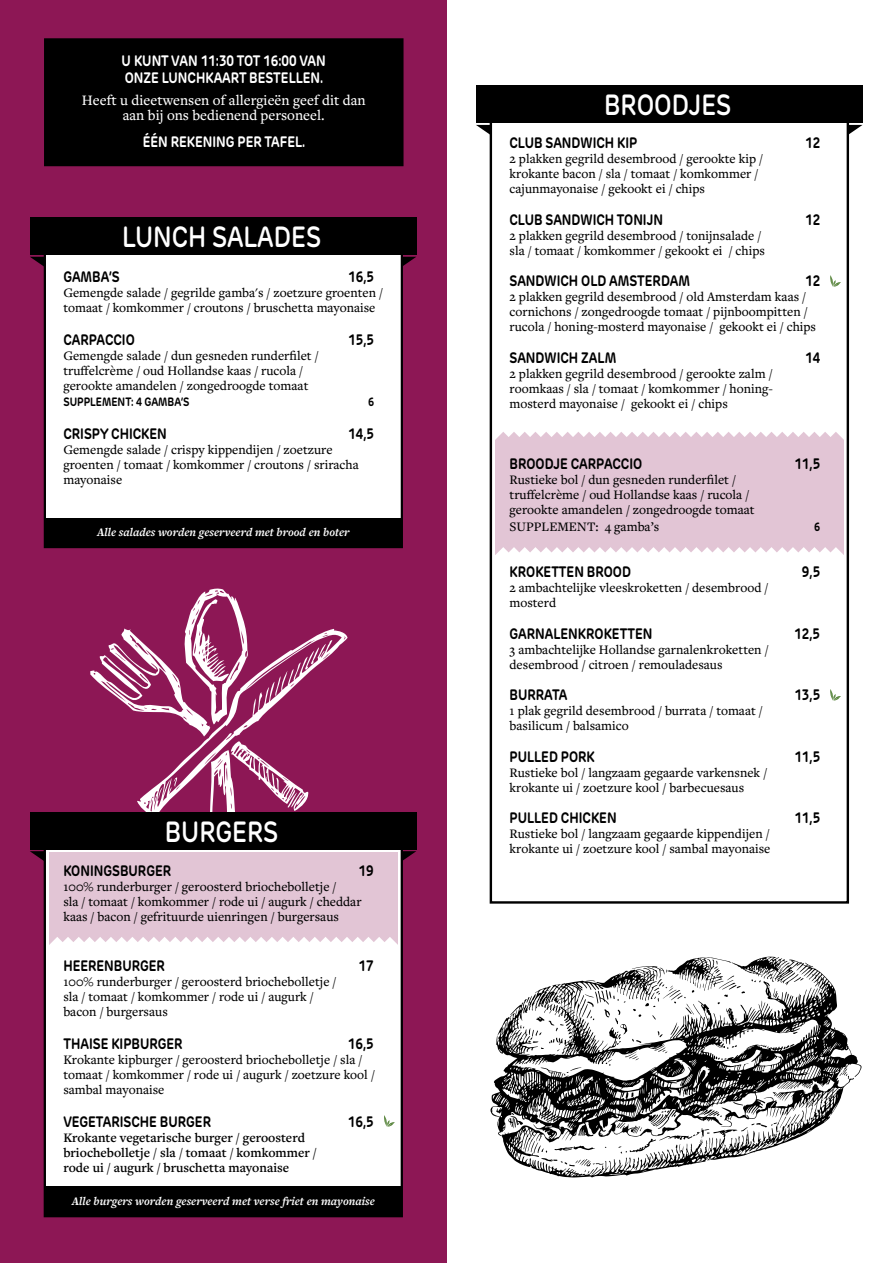
<style>
.page{position:relative;width:893px;height:1263px;background:#fff}
.page>*{position:absolute;margin:0;border:0;box-sizing:border-box;transform-origin:0 0}
.t1{font:600 28.95px "New Rubrik";color:#fff;scale:.83 1}
.t2{font:700 15px "New Rubrik";color:#000;scale:.83 1}
.t3{font:700 15px/16.5px "New Rubrik";color:#fff;scale:.83 1}
.t4{font:500 15px/15px "Freight Text Pro";color:#fff;text-align:center}
.t5{font:500 13.5px/15px "Freight Text Pro";color:#000}
.t6{font:600 13.5px/15px "Freight Text Pro";color:#000}
.t7{font:italic 700 12px "Freight Text Pro";color:#fff}
.t8{font:700 12px "New Rubrik";color:#000;scale:.83 1}
</style>
<div class="page">
<div style="left:0;top:0;width:446px;height:1263px;background:#8d1755"></div>
<svg style="left:90px;top:588px;width:258px;height:224px"></svg>
<div style="left:44px;top:839px;width:359px;height:378px;background:#fff;border:2px solid #000"></div>
<div style="left:30px;top:812px;width:387px;height:37px;background:#000"></div>
<svg style="left:30px;top:851px;width:14px;height:10px"></svg>
<svg style="left:402px;top:851px;width:14px;height:10px"></svg>
<div style="left:44px;top:237px;width:359px;height:311px;background:#fff;border:2px solid #000"></div>
<div style="left:30px;top:217px;width:387px;height:38px;background:#000"></div>
<svg style="left:30px;top:257px;width:14px;height:10px"></svg>
<svg style="left:402px;top:257px;width:14px;height:10px"></svg>
<div style="left:490px;top:106px;width:359px;height:798px;background:#fff;border:2px solid #000"></div>
<div style="left:476px;top:86px;width:387px;height:37px;background:#000"></div>
<svg style="left:476px;top:125px;width:14px;height:10px"></svg>
<svg style="left:848px;top:125px;width:14px;height:10px"></svg>
<div style="left:45px;top:40px;width:357px;height:125px;background:#000"></div>
<div style="left:44px;top:38px;width:359px;height:128px;border:3px solid #000"></div>
<div style="left:495px;top:440px;width:349px;height:115px;background:#e2c5d5"></div>
<svg style="left:495px;top:432px;width:349px;height:8px"></svg>
<svg style="left:495px;top:547px;width:349px;height:8px"></svg>
<div style="left:49px;top:852px;width:349px;height:93px;background:#e2c5d5"></div>
<svg style="left:49px;top:937px;width:349px;height:8px"></svg>
<div style="left:44px;top:1186px;width:358px;height:30px;background:#000"></div>
<div style="left:44px;top:518px;width:358px;height:29px;background:#000"></div>
<svg style="left:490px;top:964px;width:372px;height:213px"></svg>
<svg style="left:839px;top:1068px;width:10px;height:11px"></svg>
<svg style="left:530px;top:1140px;width:76px;height:35px"></svg>
<svg style="left:520px;top:957px;width:287px;height:118px"></svg>
<svg style="left:773px;top:1082px;width:21px;height:14px"></svg>
<svg style="left:616px;top:1109px;width:106px;height:61px"></svg>
<svg style="left:733px;top:1102px;width:53px;height:41px"></svg>
<svg style="left:508px;top:1116px;width:15px;height:12px"></svg>
<svg style="left:384px;top:1115px;width:11px;height:12px"></svg>
<svg style="left:830px;top:689px;width:11px;height:11px"></svg>
<svg style="left:830px;top:275px;width:11px;height:12px"></svg>
<p class="t3" style="left:122px;top:53px;width:247px">U KUNT VAN 11:30 TOT 16:00 VAN<br>ONZE LUNCHKAART BESTELLEN.</p>
<p class="t4" style="left:82px;top:92px;width:285px">Heeft u dieetwensen of allergieën geef dit dan aan bij ons bedienend personeel.</p>
<p class="t3" style="left:143px;top:134px;width:198px">ÉÉN REKENING PER TAFEL.</p>
<h1 class="t1" style="left:122px;top:219px;width:241px">LUNCH SALADES</h1>
<p class="t2" style="left:63px;top:267px;width:69px">GAMBA’S</p>
<p class="t2" style="left:348px;top:267px;width:33px">16,5</p>
<p class="t5" style="left:63px;top:284px;width:321px">Gemengde salade / gegrilde gamba's / zoetzure groenten / tomaat / komkommer / croutons / bruschetta mayonaise</p>
<p class="t2" style="left:63px;top:330px;width:88px">CARPACCIO</p>
<p class="t2" style="left:348px;top:330px;width:33px">15,5</p>
<p class="t5" style="left:63px;top:347px;width:257px">Gemengde salade / dun gesneden runderfilet / truffelcrème / oud Hollandse kaas / rucola / gerookte amandelen / zongedroogde tomaat</p>
<p class="t8" style="left:63px;top:394px;width:154px">SUPPLEMENT: 4 GAMBA’S</p>
<p class="t8" style="left:368px;top:394px;width:9px">6</p>
<p class="t2" style="left:63px;top:424px;width:126px">CRISPY CHICKEN</p>
<p class="t2" style="left:348px;top:424px;width:33px">14,5</p>
<p class="t5" style="left:63px;top:442px;width:297px">Gemengde salade / crispy kippendijen / zoetzure groenten / tomaat / komkommer / croutons / sriracha mayonaise</p>
<p class="t7" style="left:97px;top:524px;width:254px">Alle salades worden geserveerd met brood en boter</p>
<h1 class="t1" style="left:165px;top:813px;width:138px">BURGERS</h1>
<p class="t2" style="left:63px;top:861px;width:131px">KONINGSBURGER</p>
<p class="t2" style="left:359px;top:861px;width:20px">19</p>
<p class="t5" style="left:63px;top:879px;width:300px">100% runderburger / geroosterd briochebolletje /<br>sla / tomaat / komkommer / rode ui / augurk / cheddar kaas / bacon / gefrituurde uienringen / burgersaus</p>
<p class="t2" style="left:63px;top:956px;width:124px">HEERENBURGER</p>
<p class="t2" style="left:359px;top:956px;width:20px">17</p>
<p class="t5" style="left:63px;top:973px;width:275px">100% runderburger / geroosterd briochebolletje / sla / tomaat / komkommer / rode ui / augurk / bacon / burgersaus</p>
<p class="t2" style="left:63px;top:1034px;width:145px">THAISE KIPBURGER</p>
<p class="t2" style="left:348px;top:1034px;width:33px">16,5</p>
<p class="t5" style="left:63px;top:1051px;width:313px">Krokante kipburger / geroosterd briochebolletje / sla / tomaat / komkommer / rode ui / augurk / zoetzure kool / sambal mayonaise</p>
<p class="t2" style="left:63px;top:1112px;width:179px">VEGETARISCHE BURGER</p>
<p class="t2" style="left:348px;top:1112px;width:33px">16,5</p>
<p class="t6" style="left:63px;top:1129px;width:255px">Krokante vegetarische burger / geroosterd briochebolletje / sla / tomaat / komkommer / rode ui / augurk / bruschetta mayonaise</p>
<p class="t7" style="left:72px;top:1193px;width:304px">Alle burgers worden geserveerd met verse friet en mayonaise</p>
<h1 class="t1" style="left:604px;top:87px;width:155px">BROODJES</h1>
<p class="t2" style="left:509px;top:134px;width:156px">CLUB SANDWICH KIP</p>
<p class="t2" style="left:805px;top:134px;width:20px">12</p>
<p class="t5" style="left:509px;top:151px;width:255px">2 plakken gegrild desembrood / gerookte kip / krokante bacon / sla / tomaat / komkommer / cajunmayonaise / gekookt ei / chips</p>
<p class="t2" style="left:509px;top:210px;width:186px">CLUB SANDWICH TONIJN</p>
<p class="t2" style="left:805px;top:210px;width:20px">12</p>
<p class="t5" style="left:509px;top:227px;width:257px">2 plakken gegrild desembrood / tonijnsalade / sla / tomaat / komkommer / gekookt ei / chips</p>
<p class="t2" style="left:509px;top:272px;width:219px">SANDWICH OLD AMSTERDAM</p>
<p class="t2" style="left:805px;top:272px;width:20px">12</p>
<p class="t5" style="left:509px;top:289px;width:308px">2 plakken gegrild desembrood / old Amsterdam kaas / cornichons / zongedroogde tomaat / pijnboompitten / rucola / honing-mosterd mayonaise / gekookt ei / chips</p>
<p class="t2" style="left:509px;top:348px;width:130px">SANDWICH ZALM</p>
<p class="t2" style="left:805px;top:348px;width:20px">14</p>
<p class="t5" style="left:509px;top:365px;width:265px;text-align:justify">2 plakken gegrild desembrood / gerookte zalm / roomkaas / sla / tomaat / komkommer / honing&shy;mosterd mayonaise / gekookt ei / chips</p>
<p class="t2" style="left:509px;top:455px;width:161px">BROODJE CARPACCIO</p>
<p class="t2" style="left:794px;top:455px;width:33px">11,5</p>
<p class="t5" style="left:509px;top:472px;width:247px">Rustieke bol / dun gesneden runderfilet / truffelcrème / oud Hollandse kaas / rucola / gerookte amandelen / zongedroogde tomaat</p>
<p class="t5" style="left:509px;top:518px;width:151px">SUPPLEMENT: 4 gamba’s</p>
<p class="t8" style="left:814px;top:519px;width:9px">6</p>
<p class="t2" style="left:509px;top:563px;width:148px">KROKETTEN BROOD</p>
<p class="t2" style="left:802px;top:563px;width:24px">9,5</p>
<p class="t5" style="left:509px;top:580px;width:260px">2 ambachtelijke vleeskroketten / desembrood / mosterd</p>
<p class="t2" style="left:509px;top:624px;width:174px">GARNALENKROKETTEN</p>
<p class="t2" style="left:794px;top:624px;width:33px">12,5</p>
<p class="t5" style="left:509px;top:641px;width:260px">3 ambachtelijke Hollandse garnalenkroketten / desembrood / citroen / remouladesaus</p>
<p class="t2" style="left:509px;top:686px;width:71px">BURRATA</p>
<p class="t2" style="left:794px;top:686px;width:33px">13,5</p>
<p class="t5" style="left:509px;top:703px;width:255px">1 plak gegrild desembrood / burrata / tomaat / basilicum / balsamico</p>
<p class="t2" style="left:509px;top:747px;width:104px">PULLED PORK</p>
<p class="t2" style="left:794px;top:747px;width:33px">11,5</p>
<p class="t5" style="left:509px;top:764px;width:259px">Rustieke bol / langzaam gegaarde varkensnek / krokante ui / zoetzure kool / barbecuesaus</p>
<p class="t2" style="left:509px;top:809px;width:131px">PULLED CHICKEN</p>
<p class="t2" style="left:794px;top:809px;width:33px">11,5</p>
<p class="t5" style="left:509px;top:826px;width:262px">Rustieke bol / langzaam gegaarde kippendijen / krokante ui / zoetzure kool / sambal mayonaise</p>
</div>
